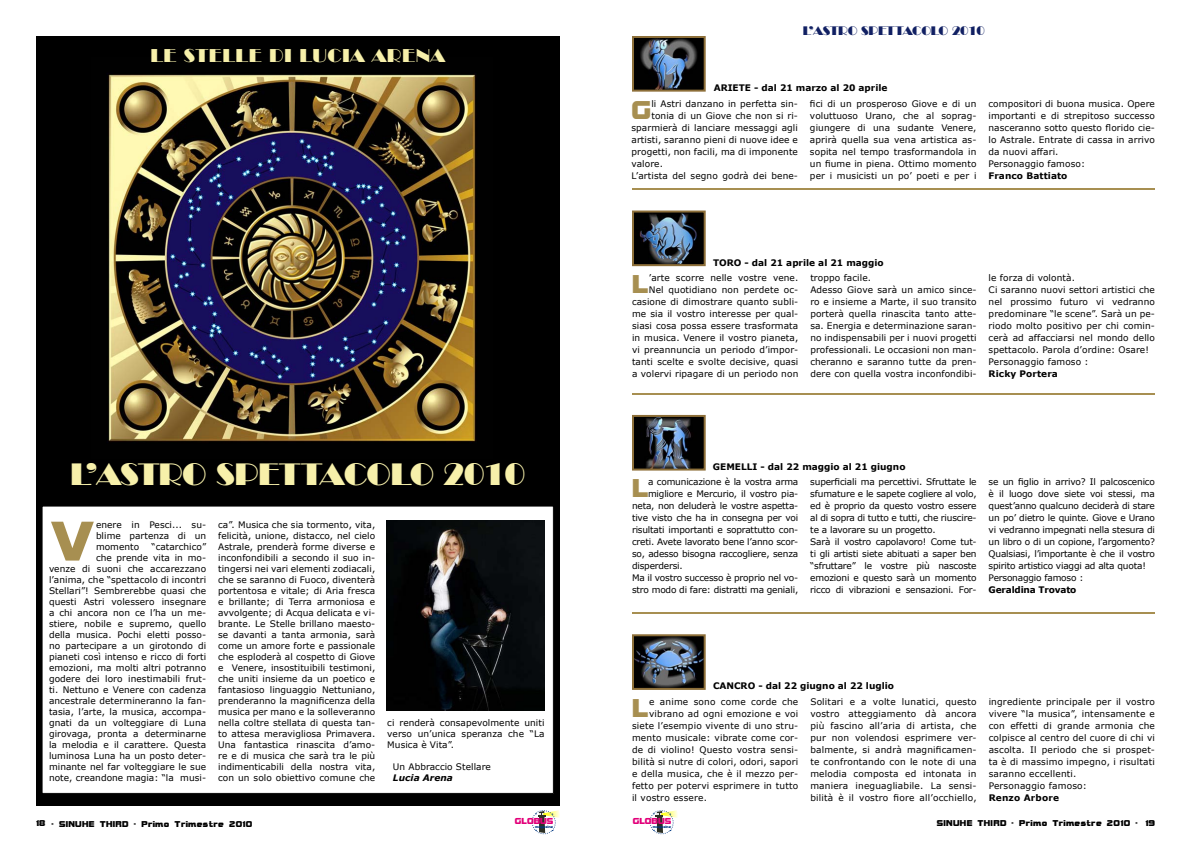
<style>
.page{position:relative;width:1191px;height:842px;background:#fff}
.page>*{position:absolute;margin:0;border:0;box-sizing:border-box;transform-origin:0 0}
.t1{font:700 59.5px "Bolster";color:#a78f51}
.t2{font:30px "Broadway BT";letter-spacing:-.02em;color:#f7f0aa}
.t3{font:700 27.3px "Bolster";color:#a78f51}
.t4{font:18px "Broadway BT";letter-spacing:.03em;color:#f7f0aa}
.t5{font:12px "Broadway BT";letter-spacing:-.02em;color:#112063}
.t6{font:700 9.2px "Bolster";color:#e2007a}
.t7{font:9px/12px "Verdana";letter-spacing:.005em;color:#000;text-align:justify}
.t8{font:9px/12px "Verdana";letter-spacing:-.02em;color:#000}
.t9{font:700 9px "Verdana";color:#000}
.t10{font:700 9px "Bolster";letter-spacing:.04em;color:#000}
.t11{font:700 9px "Verdana";letter-spacing:-.02em;color:#000}
.t12{font:700 9px "Verdana";letter-spacing:.02em;color:#000}
.t13{font:italic 700 9px "Verdana";letter-spacing:.005em;color:#000}
.t14{font:700 3.6px "Bolster";color:#003882}
</style>
<div class="page">
<div style="left:36px;top:36px;width:523px;height:770px;background:#000"></div>
<img style="left:108px;top:73px;width:369px;height:369px">
<div style="left:42px;top:506px;width:511px;height:287px;background:#fff"></div>
<div style="left:42px;top:506px;width:512px;height:288px;border:1px solid #000"></div>
<img style="left:387px;top:521px;width:157px;height:189px">
<img style="left:635px;top:39px;width:67px;height:50px">
<div style="left:632px;top:36px;width:73px;height:56px;border:2px solid #8d6f39"></div>
<img style="left:635px;top:214px;width:67px;height:49px">
<div style="left:632px;top:211px;width:73px;height:55px;border:2px solid #8d6f39"></div>
<hr style="left:632px;top:188px;width:522px;height:2px;background:#a78f51">
<img style="left:635px;top:418px;width:67px;height:50px">
<div style="left:632px;top:415px;width:73px;height:56px;border:2px solid #8d6f39"></div>
<hr style="left:632px;top:393px;width:522px;height:1px;background:#a78f51">
<img style="left:635px;top:637px;width:67px;height:50px">
<div style="left:632px;top:634px;width:73px;height:56px;border:2px solid #8d6f39"></div>
<hr style="left:632px;top:612px;width:522px;height:2px;background:#a78f51">
<svg style="left:531px;top:810px;width:29px;height:25px"></svg>
<svg style="left:649px;top:810px;width:29px;height:25px"></svg>
<h3 class="t4" style="left:150px;top:44px;width:296px">LE STELLE DI LUCIA ARENA</h3>
<h2 class="t2" style="left:70px;top:456px;width:457px">L’ASTRO SPETTACOLO 2010</h2>
<h1 class="t1" style="left:49px;top:502px;width:48px">V</h1>
<p class="t7" style="left:96px;top:519px;width:112px;line-height:11px">enere in Pesci... su&shy;blime partenza di un momento</p>
<p class="t7" style="left:49px;top:541px;width:159px;line-height:11px;text-align:right">“catarchico”<br>che prende vita in mo-<br>venze di suoni che accarezzano l’anima, che “spettacolo di incontri<br>Stellari”! Sembrerebbe quasi che questi Astri volessero insegnare a chi ancora non ce l’ha un me&shy;stiere, nobile e supremo, quello della musica. Pochi eletti posso&shy;no partecipare a un girotondo di pianeti così intenso e ricco di forti emozioni, ma molti altri potranno godere dei loro inestimabili frut&shy;ti. Nettuno e Venere con cadenza ancestrale determineranno la fan&shy;tasia, l’arte, la musica, accompa&shy;gnati da un volteggiare di Luna girovaga, pronta a determinarne la melodia e il carattere. Questa luminosa Luna ha un posto deter&shy;minante nel far volteggiare le sue note, creandone magia: “la musi-</p>
<p class="t7" style="left:218px;top:519px;width:159px;line-height:11px">ca”. Musica che sia tormento, vita, felicità, unione, distacco, nel cielo Astrale, prenderà forme diverse e inconfondibili a secondo il suo in&shy;tingersi nei vari elementi zodiacali, che se saranno di Fuoco, diventerà portentosa e vitale; di Aria fresca e brillante; di Terra armoniosa e avvolgente; di Acqua delicata e vi&shy;brante. Le Stelle brillano maesto&shy;se davanti a tanta armonia, sarà come un amore forte e passionale che esploderà al cospetto di Giove e Venere, insostituibili testimoni, che uniti insieme da un poetico e fantasioso linguaggio Nettuniano, prenderanno la magnificenza della musica per mano e la solleveranno nella coltre stellata di questa tan&shy;to attesa meravigliosa Primavera.<br>Una fantastica rinascita d’amo&shy;re e di musica che sarà tra le più indimenticabili della nostra vita, con un solo obiettivo comune che</p>
<p class="t7" style="left:387px;top:717px;width:159px;line-height:11px">ci renderà consapevolmente uniti verso un’unica speranza che “La Musica è Vita”.</p>
<p class="t7" style="left:393px;top:760px;width:99px">Un Abbraccio Stellare</p>
<p class="t13" style="left:393px;top:771px;width:61px">Lucia Arena</p>
<h3 class="t5" style="left:803px;top:23px;width:184px">L’ASTRO SPETTACOLO 2010</h3>
<p class="t9" style="left:713px;top:82px;width:175px">ARIETE - dal 21 marzo al 20 aprile</p>
<h3 class="t3" style="left:631px;top:92px;width:21px">G</h3>
<p class="t7" style="left:651px;top:98px;width:148px">li Astri danzano in perfetta sin-</p>
<p class="t7" style="left:651px;top:110px;width:148px">tonia di un Giove che non si ri-</p>
<p class="t7" style="left:631px;top:122px;width:168px">sparmierà di lanciare messaggi agli</p>
<p class="t7" style="left:631px;top:134px;width:168px">artisti, saranno pieni di nuove idee e</p>
<p class="t7" style="left:631px;top:146px;width:168px">progetti, non facili, ma di imponente</p>
<p class="t7" style="left:631px;top:158px;width:33px">valore.</p>
<p class="t7" style="left:631px;top:170px;width:168px">L’artista del segno godrà dei bene-</p>
<p class="t7" style="left:810px;top:98px;width:168px">fici di un prosperoso Giove e di un voluttuoso Urano, che al soprag&shy;giungere di una sudante Venere, aprirà quella sua vena artistica as&shy;sopita nel tempo trasformandola in un fiume in piena. Ottimo momento per i musicisti un po’ poeti e per i</p>
<p class="t7" style="left:988px;top:98px;width:168px;text-align:left">compositori di buona musica. Opere importanti e di strepitoso successo nasceranno sotto questo florido cie&shy;lo Astrale. Entrate di cassa in arrivo da nuovi affari.<br>Personaggio famoso:</p>
<p class="t9" style="left:988px;top:170px;width:80px">Franco Battiato</p>
<p class="t9" style="left:713px;top:256px;width:172px">TORO - dal 21 aprile al 21 maggio</p>
<p class="t7" style="left:632px;top:272px;width:168px;text-align:right">’arte scorre nelle vostre vene.<br>Nel quotidiano non perdete oc&shy;casione di dimostrare quanto subli&shy;me sia il vostro interesse per qual&shy;siasi cosa possa essere trasformata in musica. Venere il vostro pianeta, vi preannuncia un periodo d’impor&shy;tanti scelte e svolte decisive, quasi a volervi ripagare di un periodo non</p>
<p class="t7" style="left:810px;top:271px;width:168px;text-align:left">troppo facile.<br>Adesso Giove sarà un amico since&shy;ro e insieme a Marte, il suo transito porterà quella rinascita tanto atte&shy;sa. Energia e determinazione saran&shy;no indispensabili per i nuovi progetti professionali. Le occasioni non man&shy;cheranno e saranno tutte da pren&shy;dere con quella vostra inconfondibi-</p>
<p class="t7" style="left:988px;top:271px;width:168px;text-align:left">le forza di volontà.<br>Ci saranno nuovi settori artistici che nel prossimo futuro vi vedranno predominare “le scene”. Sarà un pe&shy;riodo molto positivo per chi comin&shy;cerà ad affacciarsi nel mondo dello spettacolo. Parola d’ordine: Osare!<br>Personaggio famoso :</p>
<h3 class="t3" style="left:632px;top:266px;width:18px">L</h3>
<p class="t9" style="left:988px;top:367px;width:71px">Ricky Portera</p>
<p class="t9" style="left:713px;top:461px;width:194px">GEMELLI - dal 22 maggio al 21 giugno</p>
<h3 class="t3" style="left:632px;top:470px;width:18px">L</h3>
<p class="t8" style="left:648px;top:476px;width:152px">a comunicazione è la vostra arma</p>
<p class="t8" style="left:648px;top:488px;width:152px">migliore e Mercurio, il vostro pia-</p>
<p class="t8" style="left:632px;top:500px;width:168px">neta, non deluderà le vostre aspetta-</p>
<p class="t8" style="left:632px;top:512px;width:168px">tive visto che ha in consegna per voi</p>
<p class="t8" style="left:632px;top:524px;width:168px">risultati importanti e soprattutto con-</p>
<p class="t8" style="left:632px;top:536px;width:168px">creti. Avete lavorato bene l’anno scor-</p>
<p class="t8" style="left:632px;top:548px;width:168px">so, adesso bisogna raccogliere, senza</p>
<p class="t8" style="left:632px;top:560px;width:52px">disperdersi.</p>
<p class="t8" style="left:632px;top:572px;width:168px">Ma il vostro successo è proprio nel vo-</p>
<p class="t8" style="left:632px;top:584px;width:168px">stro modo di fare: distratti ma geniali,</p>
<p class="t8" style="left:810px;top:476px;width:168px">superficiali ma percettivi. Sfruttate le sfumature e le sapete cogliere al volo, ed è proprio da questo vostro essere al di sopra di tutto e tutti, che riuscire&shy;te a lavorare su un progetto.<br>Sarà il vostro capolavoro! Come tut&shy;ti gli artisti siete abituati a saper ben “sfruttare” le vostre più nascoste emozioni e questo sarà un momento ricco di vibrazioni e sensazioni. For-</p>
<p class="t8" style="left:988px;top:476px;width:168px">se un figlio in arrivo? Il palcoscenico è il luogo dove siete voi stessi, ma quest’anno qualcuno deciderà di stare un po’ dietro le quinte. Giove e Urano vi vedranno impegnati nella stesura di un libro o di un copione, l’argomento?<br>Qualsiasi, l’importante è che il vostro spirito artistico viaggi ad alta quota!<br>Personaggio famoso :</p>
<p class="t11" style="left:988px;top:584px;width:89px">Geraldina Trovato</p>
<p class="t9" style="left:713px;top:680px;width:183px">CANCRO - dal 22 giugno al 22 luglio</p>
<h3 class="t3" style="left:632px;top:690px;width:18px">L</h3>
<p class="t7" style="left:649px;top:696px;width:151px">e anime sono come corde che</p>
<p class="t7" style="left:649px;top:708px;width:151px">vibrano ad ogni emozione e voi</p>
<p class="t7" style="left:632px;top:720px;width:168px">siete l’esempio vivente di uno stru-</p>
<p class="t7" style="left:632px;top:732px;width:168px">mento musicale: vibrate come cor-</p>
<p class="t7" style="left:632px;top:744px;width:168px">de di violino! Questo vostra sensi-</p>
<p class="t7" style="left:632px;top:756px;width:168px">bilità si nutre di colori, odori, sapori</p>
<p class="t7" style="left:632px;top:768px;width:168px">e della musica, che è il mezzo per-</p>
<p class="t7" style="left:632px;top:780px;width:168px">fetto per potervi esprimere in tutto</p>
<p class="t7" style="left:632px;top:792px;width:76px">il vostro essere.</p>
<p class="t7" style="left:810px;top:696px;width:168px">Solitari e a volte lunatici, questo vostro atteggiamento dà ancora più fascino all’aria di artista, che pur non volendosi esprimere ver&shy;balmente, si andrà magnificamen&shy;te confrontando con le note di una melodia composta ed intonata in maniera ineguagliabile. La sensi&shy;bilità è il vostro fiore all’occhiello,</p>
<p class="t7" style="left:988px;top:696px;width:168px;text-align:left">ingrediente principale per il vostro vivere “la musica”, intensamente e con effetti di grande armonia che colpisce al centro del cuore di chi vi ascolta. Il periodo che si prospet&shy;ta è di massimo impegno, i risultati saranno eccellenti.<br>Personaggio famoso:</p>
<p class="t12" style="left:988px;top:792px;width:72px">Renzo Arbore</p>
<p class="t6" style="left:515px;top:815px;width:40px">GLOBUS</p>
<p class="t6" style="left:633px;top:815px;width:40px">GLOBUS</p>
<p class="t14" style="left:653px;top:824px;width:20px">magazine</p>
<p class="t10" style="left:36px;top:818px;width:218px">18 - SINUHE THIRD - Primo Trimestre 2010</p>
<p class="t14" style="left:535px;top:824px;width:20px">magazine</p>
<p class="t10" style="left:936px;top:817px;width:220px">SINUHE THIRD - Primo Trimestre 2010 - 19</p>
</div>
